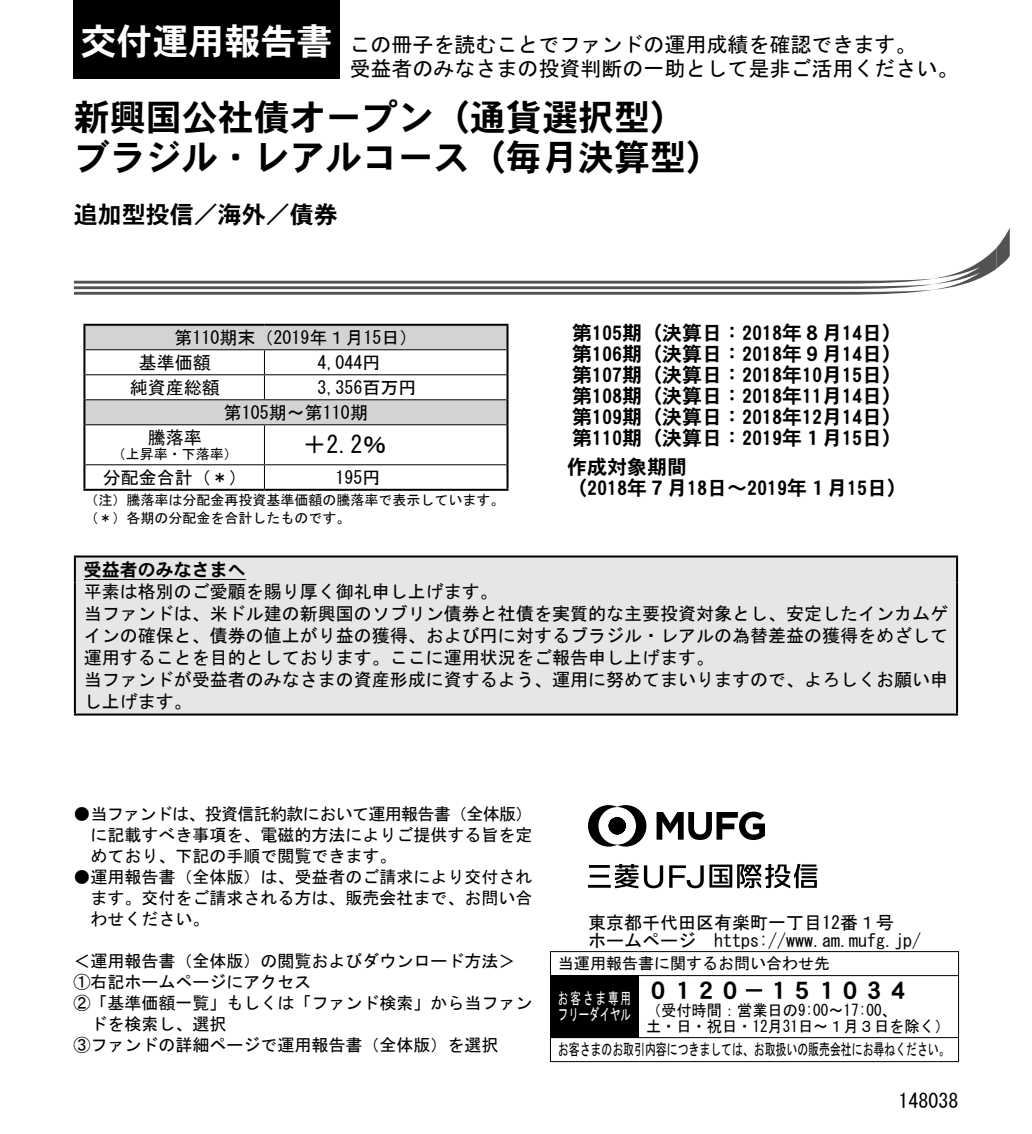
<style>
.page{position:relative;width:1032px;height:1134px;background:#fff}
.page>*{position:absolute;margin:0;border:0;box-sizing:border-box;transform-origin:0 0}
.t1{font:36px/40px "DFHS Gothic W7 WIN RKSJ H";color:#000}
.t2{font:24px "DFHS Gothic W7 WIN RKSJ H";color:#000}
.t3{font:24px "MS Gothic";color:#000}
.t4{font:21px/24px "MS Gothic";color:#000}
.t5{font:20px/21px "DFHS Gothic W7 WIN RKSJ H";color:#000;text-align:justify}
.t6{font:20px "MS Gothic";color:#000}
.t7{font:18px/22px "MS Gothic";color:#000}
.t8{font:18px "DFHS Gothic W7 WIN RKSJ H";color:#000}
.t9{font:17px/21px "MS Gothic";color:#000;text-align:justify}
.t10{font:16px/16px "MS Gothic";color:#000;scale:.95 1}
.t11{font:16px "MS Gothic";color:#000;scale:.68 1}
.t12{font:16px "MS Gothic";color:#000}
.t13{font:16px/16px "MS Gothic";letter-spacing:.005em;color:#fff;scale:.65 1}
.t14{font:14px/18px "MS Gothic";color:#000}
.s1{font-family:"DFHS Gothic W7 WIN RKSJ H";font-size:36px;color:#fff}
</style>
<div class="page">
<svg style="left:656px;top:812px;width:109px;height:28px"></svg>
<svg style="left:588px;top:805px;width:58px;height:41px"></svg>
<svg style="left:644px;top:865px;width:19px;height:23px"></svg>
<svg style="left:590px;top:875px;width:19px;height:2px"></svg>
<hr style="left:588px;top:885px;width:23px;height:3px;background:#000">
<hr style="left:589px;top:865px;width:21px;height:3px;background:#000">
<svg style="left:615px;top:864px;width:23px;height:24px"></svg>
<svg style="left:669px;top:864px;width:148px;height:24px"></svg>
<div style="left:550px;top:975px;width:88px;height:62px;background:#000"></div>
<hr style="left:638px;top:976px;width:1px;height:61px;background:#000">
<hr style="left:550px;top:1037px;width:88px;height:1px;background:#000">
<hr style="left:550px;top:951px;width:88px;height:1px;background:#000">
<svg style="left:550px;top:952px;width:1px;height:23px"></svg>
<hr style="left:638px;top:951px;width:321px;height:1px;background:#000">
<svg style="left:958px;top:952px;width:1px;height:23px"></svg>
<hr style="left:638px;top:975px;width:321px;height:1px;background:#000">
<hr style="left:958px;top:976px;width:1px;height:61px;background:#000">
<svg style="left:550px;top:1038px;width:1px;height:23px"></svg>
<hr style="left:638px;top:1037px;width:321px;height:1px;background:#000">
<svg style="left:958px;top:1038px;width:1px;height:23px"></svg>
<hr style="left:550px;top:1061px;width:88px;height:1px;background:#000">
<hr style="left:638px;top:1061px;width:321px;height:1px;background:#000">
<div style="left:73px;top:0;width:266px;height:79px;background:#000"></div>
<div style="left:76px;top:557px;width:880px;height:156px;background:#e6e6e6"></div>
<hr style="left:74px;top:555px;width:884px;height:2px;background:#000">
<hr style="left:74px;top:557px;width:2px;height:25px;background:#000">
<hr style="left:956px;top:557px;width:2px;height:25px;background:#000">
<hr style="left:74px;top:582px;width:2px;height:131px;background:#000">
<hr style="left:956px;top:582px;width:2px;height:131px;background:#000">
<hr style="left:74px;top:713px;width:884px;height:2px;background:#000">
<hr style="left:84px;top:579px;width:162px;height:1px;background:#000">
<svg style="left:74px;top:228px;width:936px;height:67px"></svg>
<svg style="left:85px;top:326px;width:421px;height:163px"></svg>
<hr style="left:83px;top:324px;width:181px;height:2px;background:#000">
<hr style="left:83px;top:326px;width:2px;height:24px;background:#000">
<hr style="left:264px;top:324px;width:244px;height:2px;background:#000">
<hr style="left:506px;top:326px;width:2px;height:24px;background:#000">
<hr style="left:83px;top:350px;width:2px;height:25px;background:#000">
<hr style="left:506px;top:350px;width:2px;height:25px;background:#000">
<hr style="left:83px;top:375px;width:2px;height:25px;background:#000">
<hr style="left:506px;top:375px;width:2px;height:25px;background:#000">
<hr style="left:83px;top:400px;width:2px;height:25px;background:#000">
<hr style="left:506px;top:400px;width:2px;height:25px;background:#000">
<hr style="left:83px;top:425px;width:2px;height:40px;background:#000">
<hr style="left:506px;top:425px;width:2px;height:40px;background:#000">
<hr style="left:83px;top:465px;width:2px;height:24px;background:#000">
<hr style="left:506px;top:465px;width:2px;height:24px;background:#000">
<hr style="left:83px;top:489px;width:181px;height:2px;background:#000">
<hr style="left:264px;top:489px;width:244px;height:2px;background:#000">
<hr style="left:85px;top:399px;width:179px;height:1px;background:#000">
<hr style="left:264px;top:399px;width:242px;height:1px;background:#000">
<p class="t4" style="left:349px;top:32px;width:611px;text-indent:-269px"><span class="s1">交付運用報告書</span> この冊子を読むことでファンドの運用成績を確認できます。<br>受益者のみなさまの投資判断の一助として是非ご活用ください。</p>
<h1 class="t1" style="left:74px;top:97px;width:650px">新興国公社債オープン（通貨選択型）ブラジル・レアルコース（毎月決算型）</h1>
<h2 class="t2" style="left:74px;top:202px;width:266px">追加型投信／海外／債券</h2>
<p class="t7" style="left:139px;top:325px;width:280px;line-height:24.8px;text-indent:36px">第110期末（2019年１月15日）基準価額</p>
<p class="t7" style="left:317px;top:351px;width:64px">4,044円</p>
<p class="t7" style="left:130px;top:376px;width:92px">純資産総額</p>
<p class="t7" style="left:224px;top:375px;width:194px;line-height:25px;text-indent:93px">3,356百万円第105期～第110期</p>
<p class="t7" style="left:148px;top:427px;width:55px">騰落率</p>
<p class="t14" style="left:112px;top:445px;width:127px">（上昇率・下落率）</p>
<h2 class="t3" style="left:302px;top:433px;width:85px">＋2.2％</h2>
<p class="t7" style="left:103px;top:466px;width:145px">分配金合計（＊）</p>
<p class="t7" style="left:335px;top:466px;width:46px">195円</p>
<p class="t14" style="left:84px;top:491px;width:421px">（注）騰落率は分配金再投資基準価額の騰落率で表示しています。（＊）各期の分配金を合計したものです。</p>
<p class="t5" style="left:572px;top:323px;width:331px">第105期（決算日：2018年８月14日）第106期（決算日：2018年９月14日）第107期（決算日：2018年10月15日）第108期（決算日：2018年11月14日）第109期（決算日：2018年12月14日）第110期（決算日：2019年１月15日）</p>
<p class="t5" style="left:567px;top:457px;width:341px">作成対象期間<br>（2018年７月18日～2019年１月15日）</p>
<p class="t8" style="left:84px;top:561px;width:164px">受益者のみなさまへ</p>
<p class="t7" style="left:84px;top:580px;width:866px">平素は格別のご愛顧を賜り厚く御礼申し上げます。<br>当ファンドは、米ドル建の新興国のソブリン債券と社債を実質的な主要投資対象とし、安定したインカムゲインの確保と、債券の値上がり益の獲得、および円に対するブラジル・レアルの為替差益の獲得をめざして運用することを目的としております。ここに運用状況をご報告申し上げます。<br>当ファンドが受益者のみなさまの資産形成に資するよう、運用に努めてまいりますので、よろしくお願い申し上げます。</p>
<p class="t9" style="left:90px;top:803px;width:444px;text-indent:-17px">●当ファンドは、投資信託約款において運用報告書（全体版）に記載すべき事項を、電磁的方法によりご提供する旨を定めており、下記の手順で閲覧できます。</p>
<p class="t9" style="left:90px;top:866px;width:443px;text-indent:-17px">●運用報告書（全体版）は、受益者のご請求により交付されます。交付をご請求される方は、販売会社まで、お問い合わせください。</p>
<p class="t9" style="left:73px;top:950px;width:443px">＜運用報告書（全体版）の閲覧およびダウンロード方法＞</p>
<p class="t9" style="left:73px;top:971px;width:239px">①右記ホームページにアクセス</p>
<p class="t9" style="left:73px;top:992px;width:460px">②「基準価額一覧」もしくは「ファンド検索」から当ファン</p>
<p class="t9" style="left:90px;top:1013px;width:137px">ドを検索し、選択</p>
<p class="t9" style="left:73px;top:1034px;width:426px">③ファンドの詳細ページで運用報告書（全体版）を選択</p>
<p class="t7" style="left:588px;top:913px;width:334px;line-height:18px">東京都千代田区有楽町一丁目12番１号<br>ホームページ　https://www.am.mufg.jp/</p>
<p class="t12" style="left:558px;top:955px;width:273px">当運用報告書に関するお問い合わせ先</p>
<p class="t13" style="left:558px;top:990px;width:114px">お客さま専用フリーダイヤル</p>
<h2 class="t2" style="left:646px;top:978px;width:265px">０１２０－１５１０３４</h2>
<p class="t10" style="left:646px;top:1002px;width:321px">（受付時間：営業日の9:00～17:00、<br>土・日・祝日・12月31日～１月３日を除く）</p>
<p class="t11" style="left:558px;top:1041px;width:577px">お客さまのお取引内容につきましては、お取扱いの販売会社にお尋ねください。</p>
<p class="t6" style="left:898px;top:1091px;width:61px">148038</p>
</div>
